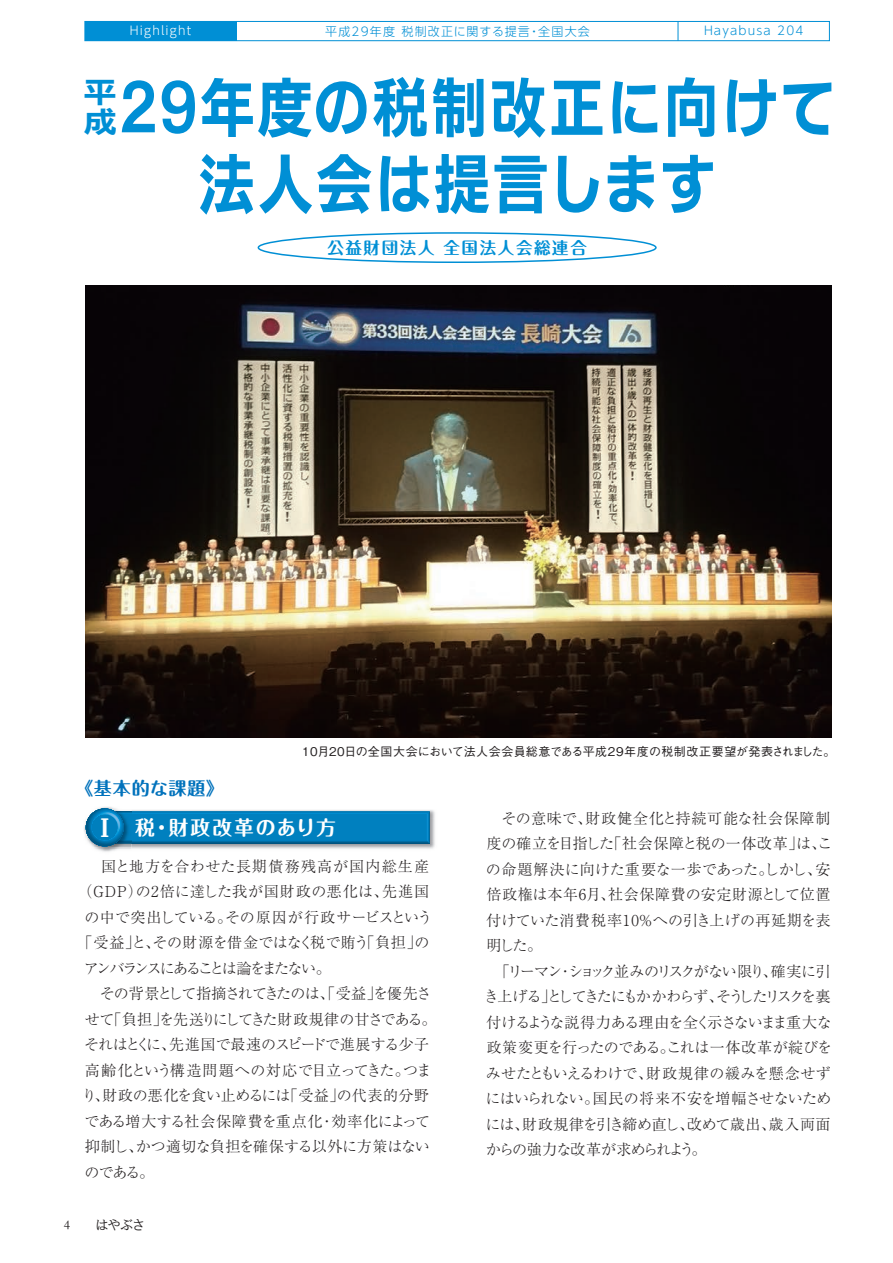
<style>
.page{position:relative;width:893px;height:1263px;background:#fff}
.page>*{position:absolute;margin:0;border:0;box-sizing:border-box;transform-origin:0 0}
.t1{font:66px/76.5px "Ro NOW Std GE";letter-spacing:.015em;color:#008fd5;scale:.87 1}
.t2{font:29.25px/30px "Ro NOW Std GE";color:#008fd5;scale:1.18 1}
.t3{font:700 19.8px "Maru Fo Pro";letter-spacing:.09em;color:#fff}
.t4{font:700 18px "Maru Fo Pro";letter-spacing:.05em;color:#0072bc}
.t5{font:700 16.5px "Maru Fo Pro";letter-spacing:.1em;color:#008fd5}
.t6{font:300 15px/25.5px "Ryumin Pro";letter-spacing:-.02em;color:#231f20}
.t7{font:300 15px "Ryumin Pro";letter-spacing:-.055em;color:#231f20}
.t8{font:300 15px "Ryumin Pro";letter-spacing:-.07em;color:#231f20}
.t9{font:300 15px "Ryumin Pro";letter-spacing:.05em;color:#231f20}
.t10{font:300 15px "Ryumin Pro";letter-spacing:-.045em;color:#231f20}
.t11{font:300 15px "Ryumin Pro";color:#231f20}
.t12{font:300 15px "Ryumin Pro";letter-spacing:.02em;color:#231f20}
.t13{font:300 15px "Ryumin Pro";letter-spacing:.075em;color:#231f20}
.t14{font:300 15px "Ryumin Pro";letter-spacing:-.145em;color:#231f20}
.t15{font:13.5px "Ro NOW Std MM";color:#231f20}
.t16{font:500 12px "Gothic BBB Pro";letter-spacing:.02em;color:#231f20}
.t17{font:300 12px "UD Shin Go Pro";letter-spacing:.1em;color:#008fd5}
.t18{font:300 12px "UD Shin Go Pro";letter-spacing:.1em;color:#fff}
.s1{font-size:23.4px}
.s2{font-family:"Garamond"}
.s3{font-family:"Hira Kaku Pro W3"}
</style>
<div class="page">
<div style="left:84px;top:21px;width:746px;height:20px;border:1px solid #008fd5"></div>
<svg style="left:678px;top:21px;width:1px;height:20px"></svg>
<div style="left:85px;top:21px;width:151px;height:20px;background:#008fd5"></div>
<div style="left:258px;top:232px;width:399px;height:31px;border:2px solid #008fd5;border-radius:50%"></div>
<img style="left:131px;top:810px;width:304px;height:39px">
<hr style="left:430px;top:811px;width:1px;height:32px;background:#006597">
<img style="left:84px;top:807px;width:47px;height:45px">
<svg style="left:86px;top:808px;width:344px;height:38px;background:#1d88bd"></svg>
<img style="left:85px;top:286px;width:746px;height:451px">
<p class="t18" style="left:130px;top:21px;width:63px">Highlight</p>
<p class="t17" style="left:704px;top:21px;width:101px">Hayabusa 204</p>
<p class="t17" style="left:325px;top:22px;width:266px">平成29年度 税制改正に関する提言・全国大会</p>
<h1 class="t1" style="left:198px;top:70px;width:736px;text-indent:-79px">29年度の税制改正に向けて法人会は提言します</h1>
<h2 class="t2" style="left:83px;top:77px;width:30px">平成</h2>
<p class="t5" style="left:327px;top:234px;width:261px">公益財団法人 全国法人会総連合</p>
<p class="t16" style="left:302px;top:742px;width:535px">10月20日の全国大会において法人会会員総意である平成29年度の税制改正要望が発表されました。</p>
<p class="t4" style="left:75px;top:774px;width:151px">《基本的な課題》</p>
<h3 class="t3" style="left:93px;top:811px;width:245px"><span class="s1">Ⅰ</span> 税・財政改革のあり方</h3>
<p class="t13" style="left:85px;top:854px;width:346px">　国と地方を合わせた長期債務残高が国内総生産</p>
<p class="t9" style="left:77px;top:880px;width:353px">（GDP）の2倍に達した我が国財政の悪化は、先進国</p>
<p class="t12" style="left:84px;top:905px;width:349px">の中で突出している。その原因が行政サービスという</p>
<p class="t6" style="left:77px;top:929px;width:354px">「受益」と、その財源を借金ではなく税で賄う「負担」の</p>
<p class="t14" style="left:84px;top:956px;width:249px">アンバランスにあることは論をまたない。</p>
<p class="t7" style="left:85px;top:982px;width:348px">　その背景として指摘されてきたのは、「受益」を優先さ</p>
<p class="t8" style="left:85px;top:1007px;width:353px">せて「負担」を先送りにしてきた財政規律の甘さである。</p>
<p class="t10" style="left:84px;top:1033px;width:346px">それはとくに、先進国で最速のスピードで進展する少子</p>
<p class="t6" style="left:85px;top:1056px;width:348px">高齢化という構造問題への対応で目立ってきた。つま</p>
<p class="t11" style="left:82px;top:1084px;width:349px">り、財政の悪化を食い止めるには「受益」の代表的分野</p>
<p class="t6" style="left:84px;top:1107px;width:347px">である増大する社会保障費を重点化・効率化によって</p>
<p class="t6" style="left:85px;top:1133px;width:346px">抑制し、かつ適切な負担を確保する以外に方策はない</p>
<p class="t6" style="left:84px;top:1158px;width:71px">のである。</p>
<p class="t15" style="left:64px;top:1215px;width:83px"><span class="s2">4</span><span class="s3">　　</span>はやぶさ</p>
<p class="t6" style="left:484px;top:804px;width:350px">　その意味で、財政健全化と持続可能な社会保障制度の確立を目指した「社会保障と税の一体改革」は、この命題解決に向けた重要な一歩であった。しかし、安倍政権は本年6月、社会保障費の安定財源として位置付けていた消費税率10％への引き上げの再延期を表明した。<br>　「リーマン・ショック並みのリスクがない限り、確実に引き上げる」としてきたにもかかわらず、そうしたリスクを裏付けるような説得力ある理由を全く示さないまま重大な政策変更を行ったのである。これは一体改革が綻びをみせたともいえるわけで、財政規律の緩みを懸念せずにはいられない。国民の将来不安を増幅させないためには、財政規律を引き締め直し、改めて歳出、歳入両面からの強力な改革が求められよう。</p>
</div>
